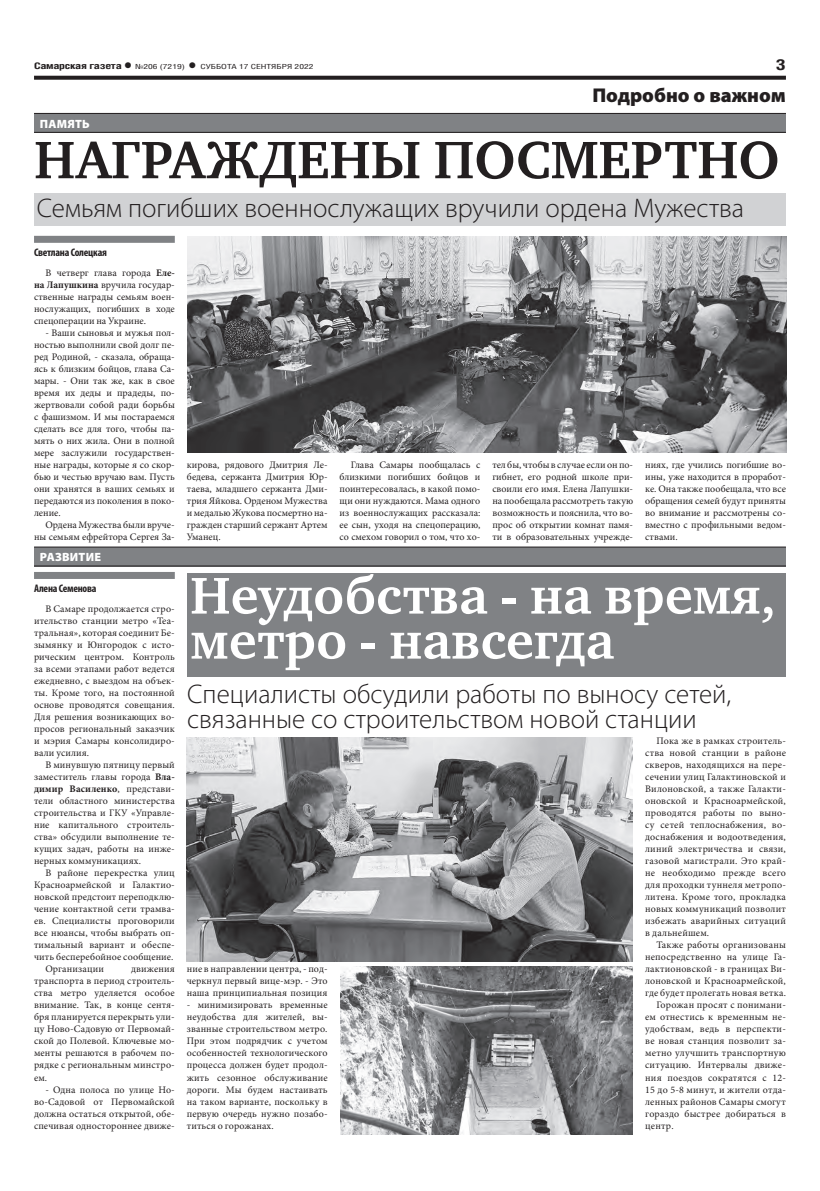
<style>
.page{position:relative;width:820px;height:1191px;background:#fff}
.page>*{position:absolute;margin:0;border:0;box-sizing:border-box;transform-origin:0 0}
.ЗАГОЛОВОК{font:700 54px "Charter C";color:#231f20}
.ЗАГОЛОВОК-2{font:700 53px/45px "Charter C";color:#fff}
.ПОДЗАГОЛОВОК{font:300 27px/25px "Myriad Pro";color:#231f20}
.рубрика{font:900 20px "Myriad Pro";color:#231f20}
.t1{font:700 15px "Helios Cond";color:#231f20;scale:1.4 1}
.надзаголовок{font:900 12px "Myriad Pro";letter-spacing:.02em;color:#fff}
.автор_чб{font:700 condensed 11px "Myriad Pro";letter-spacing:-.02em;color:#231f20}
.ОСНОВНОЙ{font:10px/12px "Minion Pro";letter-spacing:.01em;color:#231f20;text-align:justify}
.t2{font:700 9px "Helios Cond";letter-spacing:-.02em;color:#231f20;scale:1.4 1}
.t3{font:7px "Helios Cond";color:#231f20;scale:1.4 1}
.s1{font-size:16px}
.s2{font-weight:700;font-size:16px}
.s3{font-weight:700}
</style>
<div class="page">
<svg style="left:34px;top:76px;width:751px;height:4px;background:#322f2f"></svg>
<div style="left:187px;top:573px;width:598px;height:104px;background:#808285"></div>
<div style="left:34px;top:113px;width:751px;height:19px;background:#808285"></div>
<hr style="left:34px;top:113px;width:751px;height:1px;background:#231f20">
<hr style="left:34px;top:132px;width:751px;height:1px;background:#231f20">
<div style="left:34px;top:547px;width:751px;height:19px;background:#808285"></div>
<hr style="left:34px;top:547px;width:751px;height:1px;background:#231f20">
<hr style="left:34px;top:566px;width:751px;height:1px;background:#231f20">
<div style="left:34px;top:193px;width:751px;height:32px;background:#d1d2d4"></div>
<div style="left:34px;top:236px;width:141px;height:7px;background:#808285"></div>
<img style="left:187px;top:236px;width:598px;height:217px">
<div style="left:34px;top:572px;width:141px;height:7px;background:#808285"></div>
<img style="left:187px;top:737px;width:445px;height:224px">
<img style="left:340px;top:966px;width:292px;height:168px">
<p class="t2" style="left:34px;top:61px;width:72px">Самарская газета <span class="s1">•</span></p>
<p class="t3" style="left:135px;top:63px;width:37px">№206 (7219)</p>
<p class="t3" style="left:188px;top:63px;width:91px"><span class="s2">•</span> СУББОТА 17 СЕНТЯБРЯ 2022</p>
<p class="t1" style="left:775px;top:55px;width:9px">3</p>
<p class="надзаголовок" style="left:40px;top:117px;width:51px">ПАМЯТЬ</p>
<p class="рубрика" style="left:592px;top:84px;width:195px">Подробно о важном</p>
<p class="ЗАГОЛОВОК" style="left:34px;top:130px;width:746px">НАГРАЖДЕНЫ ПОСМЕРТНО</p>
<p class="ПОДЗАГОЛОВОК" style="left:37px;top:196px;width:708px">Семьям погибших военнослужащих вручили ордена Мужества</p>
<p class="автор_чб" style="left:34px;top:246px;width:74px">Светлана Солецкая</p>
<p class="ОСНОВНОЙ" style="left:34px;top:267px;width:142px;text-indent:11px">В четверг глава города <span class="s3">Еле&shy;на Лапушкина</span> вручила государ&shy;ственные награды семьям воен&shy;нослужащих, погибших в ходе спецоперации на Украине.</p>
<p class="ОСНОВНОЙ" style="left:34px;top:327px;width:142px;text-indent:11px">- Ваши сыновья и мужья пол&shy;ностью выполнили свой долг пе&shy;ред Родиной, - сказала, обраща&shy;ясь к близким бойцов, глава Са&shy;мары. - Они так же, как в свое время их деды и прадеды, по&shy;жертвовали собой ради борьбы с фашизмом. И мы постараемся сделать все для того, чтобы па&shy;мять о них жила. Они в полной мере заслужили государствен&shy;ные награды, которые я со скор&shy;бью и честью вручаю вам. Пусть они хранятся в ваших семьях и передаются из поколения в поко&shy;ление.</p>
<p class="ОСНОВНОЙ" style="left:34px;top:519px;width:142px;text-align:right">Ордена Мужества были вруче&shy;ны семьям ефрейтора Сергея За-</p>
<p class="надзаголовок" style="left:40px;top:550px;width:63px">РАЗВИТИЕ</p>
<p class="автор_чб" style="left:34px;top:582px;width:64px">Алена Семенова</p>
<p class="ОСНОВНОЙ" style="left:34px;top:603px;width:142px;text-indent:11px">В Самаре продолжается стро&shy;ительство станции метро «Теа&shy;тральная», которая соединит Бе&shy;зымянку и Юнгородок с исто&shy;рическим центром. Контроль за всеми этапами работ ведется ежедневно, с выездом на объек&shy;ты. Кроме того, на постоянной основе проводятся совещания.<br>Для решения возникающих во&shy;просов региональный заказчик и мэрия Самары консолидиро&shy;вали усилия.</p>
<p class="ОСНОВНОЙ" style="left:34px;top:759px;width:142px;text-indent:11px">В минувшую пятницу первый заместитель главы города <span class="s3">Вла&shy;димир Василенко</span>, представи&shy;тели областного министерства строительства и ГКУ «Управле&shy;ние капитального строитель&shy;ства» обсудили выполнение те&shy;кущих задач, работы на инже&shy;нерных коммуникациях.</p>
<p class="ОСНОВНОЙ" style="left:34px;top:867px;width:142px;text-indent:11px">В районе перекрестка улиц Красноармейской и Галактио&shy;новской предстоит переподклю&shy;чение контактной сети трамва&shy;ев. Специалисты проговорили все нюансы, чтобы выбрать оп&shy;тимальный вариант и обеспе&shy;чить бесперебойное сообщение.</p>
<p class="ОСНОВНОЙ" style="left:45px;top:963px;width:60px">Организации</p>
<p class="ОСНОВНОЙ" style="left:34px;top:963px;width:142px;text-indent:97px">движения транспорта в период строитель&shy;ства метро уделяется особое внимание. Так, в конце сентя&shy;бря планируется перекрыть ули&shy;цу Ново-Садовую от Первомай&shy;ской до Полевой. Ключевые мо&shy;менты решаются в рабочем по&shy;рядке с региональным минстро&shy;ем.</p>
<p class="ОСНОВНОЙ" style="left:34px;top:1083px;width:142px;text-indent:11px">- Одна полоса по улице Но&shy;во-Садовой от Первомайской должна остаться открытой, обе&shy;спечивая одностороннее движе-</p>
<p class="ОСНОВНОЙ" style="left:187px;top:459px;width:142px">кирова, рядового Дмитрия Ле&shy;бедева, сержанта Дмитрия Юр&shy;таева, младшего сержанта Дми&shy;трия Яйкова. Орденом Мужества и медалью Жукова посмертно на&shy;гражден старший сержант Артем Уманец.</p>
<p class="ОСНОВНОЙ" style="left:339px;top:459px;width:142px;text-indent:11px">Глава Самары пообщалась с близкими погибших бойцов и поинтересовалась, в какой помо&shy;щи они нуждаются. Мама одного из военнослужащих рассказала: ее сын, уходя на спецоперацию, со смехом говорил о том, что хо-</p>
<p class="ОСНОВНОЙ" style="left:492px;top:459px;width:142px">тел бы, чтобы в случае если он по&shy;гибнет, его родной школе при&shy;своили его имя. Елена Лапушки&shy;на пообещала рассмотреть такую возможность и пояснила, что во&shy;прос об открытии комнат памя&shy;ти в образовательных учрежде-</p>
<p class="ОСНОВНОЙ" style="left:645px;top:459px;width:142px">ниях, где учились погибшие во&shy;ины, уже находится в проработ&shy;ке. Она также пообещала, что все обращения семей будут приняты во внимание и рассмотрены со&shy;вместно с профильными ведом&shy;ствами.</p>
<p class="ЗАГОЛОВОК-2" style="left:190px;top:574px;width:587px">Неудобства - на время, метро - навсегда</p>
<p class="ПОДЗАГОЛОВОК" style="left:187px;top:681px;width:545px">Специалисты обсудили работы по выносу сетей, связанные со строительством новой станции</p>
<p class="ОСНОВНОЙ" style="left:187px;top:963px;width:142px">ние в направлении центра, - под&shy;черкнул первый вице-мэр. - Это наша принципиальная позиция</p>
<p class="ОСНОВНОЙ" style="left:187px;top:999px;width:142px">- минимизировать временные неудобства для жителей, вы&shy;званные строительством метро.<br>При этом подрядчик с учетом особенностей технологического процесса должен будет продол&shy;жить сезонное обслуживание дороги. Мы будем настаивать на таком варианте, поскольку в первую очередь нужно позабо&shy;титься о горожанах.</p>
<p class="ОСНОВНОЙ" style="left:645px;top:735px;width:142px;text-indent:11px">Пока же в рамках строитель&shy;ства новой станции в районе скверов, находящихся на пере&shy;сечении улиц Галактиновской и Вилоновской, а также Галакти&shy;оновской и Красноармейской, проводятся работы по выно&shy;су сетей теплоснабжения, во&shy;доснабжения и водоотведения, линий электричества и связи, газовой магистрали. Это край&shy;не необходимо прежде всего для проходки туннеля метропо&shy;литена. Кроме того, прокладка новых коммуникаций позволит избежать аварийных ситуаций в дальнейшем.</p>
<p class="ОСНОВНОЙ" style="left:645px;top:939px;width:142px;text-indent:11px">Также работы организованы непосредственно на улице Га&shy;лактионовской - в границах Ви&shy;лоновской и Красноармейской, где будет пролегать новая ветка.</p>
<p class="ОСНОВНОЙ" style="left:645px;top:999px;width:142px;text-indent:11px">Горожан просят с понимани&shy;ем отнестись к временным не&shy;удобствам, ведь в перспекти&shy;ве новая станция позволит за&shy;метно улучшить транспортную ситуацию. Интервалы движе&shy;ния поездов сократятся с 12- 15 до 5-8 минут, и жители отда&shy;ленных районов Самары смогут гораздо быстрее добираться в центр.</p>
</div>
